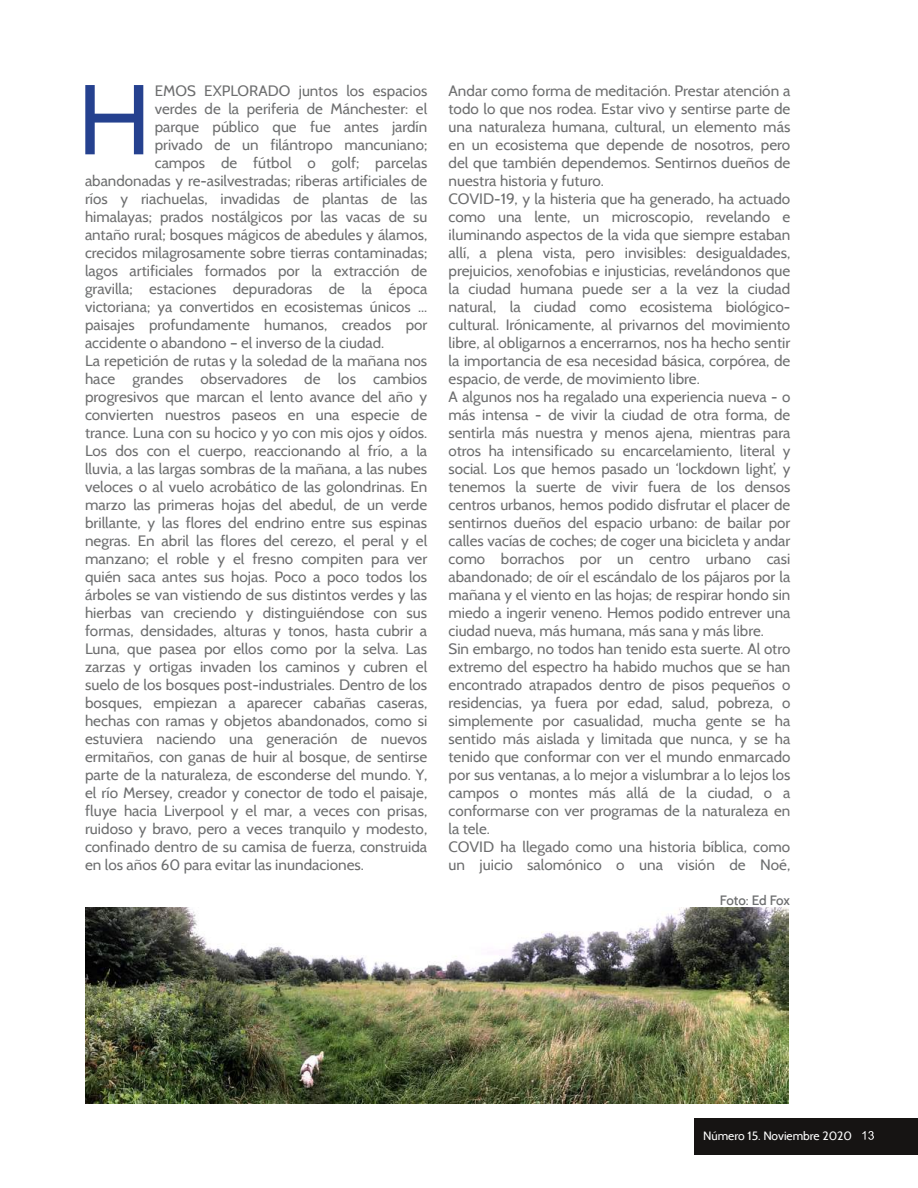
<style>
.page{position:relative;width:918px;height:1188px;background:#fff}
.page>*{position:absolute;margin:0;border:0;box-sizing:border-box;transform-origin:0 0}
.t1{font:99px "Cabin";color:#25418f}
.t2{font:15px/18px "Cabin";color:#6d6e6f}
.t3{font:500 13.5px "Cabin";letter-spacing:-.015em;color:#6d6e6f}
.t4{font:12px "Cabin";color:#fff}
</style>
<div class="page">
<div style="left:694px;top:1118px;width:224px;height:36px;background:#161413"></div>
<svg style="left:862px;top:1131px;width:12px;height:9px"></svg>
<img style="left:85px;top:908px;width:703px;height:195px">
<h1 class="t1" style="left:77px;top:59px;width:75px">H</h1>
<p class="t2" style="left:155px;top:82px;width:274px">EMOS EXPLORADO juntos los espacios</p>
<p class="t2" style="left:155px;top:100px;width:274px">verdes de la periferia de Mánchester: el</p>
<p class="t2" style="left:155px;top:118px;width:274px">parque público que fue antes jardín</p>
<p class="t2" style="left:155px;top:136px;width:274px">privado de un filántropo mancuniano;</p>
<p class="t2" style="left:155px;top:154px;width:274px">campos de fútbol o golf; parcelas</p>
<p class="t2" style="left:85px;top:172px;width:344px">abandonadas y re-asilvestradas; riberas artificiales de</p>
<p class="t2" style="left:85px;top:190px;width:344px">ríos y riachuelas, invadidas de plantas de las</p>
<p class="t2" style="left:85px;top:208px;width:344px">himalayas; prados nostálgicos por las vacas de su</p>
<p class="t2" style="left:85px;top:226px;width:344px">antaño rural; bosques mágicos de abedules y álamos,</p>
<p class="t2" style="left:85px;top:244px;width:344px">crecidos milagrosamente sobre tierras contaminadas;</p>
<p class="t2" style="left:85px;top:262px;width:344px">lagos artificiales formados por la extracción de</p>
<p class="t2" style="left:85px;top:280px;width:344px">gravilla; estaciones depuradoras de la época</p>
<p class="t2" style="left:85px;top:298px;width:344px">victoriana; ya convertidos en ecosistemas únicos ...</p>
<p class="t2" style="left:85px;top:316px;width:344px">paisajes profundamente humanos, creados por</p>
<p class="t2" style="left:85px;top:334px;width:301px">accidente o abandono – el inverso de la ciudad.</p>
<p class="t2" style="left:85px;top:352px;width:344px">La repetición de rutas y la soledad de la mañana nos</p>
<p class="t2" style="left:85px;top:370px;width:344px">hace grandes observadores de los cambios</p>
<p class="t2" style="left:85px;top:388px;width:344px">progresivos que marcan el lento avance del año y</p>
<p class="t2" style="left:85px;top:406px;width:344px">convierten nuestros paseos en una especie de</p>
<p class="t2" style="left:85px;top:424px;width:344px">trance. Luna con su hocico y yo con mis ojos y oídos.</p>
<p class="t2" style="left:85px;top:442px;width:344px">Los dos con el cuerpo, reaccionando al frío, a la</p>
<p class="t2" style="left:85px;top:460px;width:344px">lluvia, a las largas sombras de la mañana, a las nubes</p>
<p class="t2" style="left:85px;top:478px;width:344px">veloces o al vuelo acrobático de las golondrinas. En</p>
<p class="t2" style="left:85px;top:496px;width:344px">marzo las primeras hojas del abedul, de un verde</p>
<p class="t2" style="left:85px;top:514px;width:344px">brillante, y las flores del endrino entre sus espinas</p>
<p class="t2" style="left:85px;top:532px;width:344px">negras. En abril las flores del cerezo, el peral y el</p>
<p class="t2" style="left:85px;top:550px;width:344px">manzano; el roble y el fresno compiten para ver</p>
<p class="t2" style="left:85px;top:568px;width:344px">quién saca antes sus hojas. Poco a poco todos los</p>
<p class="t2" style="left:85px;top:586px;width:344px">árboles se van vistiendo de sus distintos verdes y las</p>
<p class="t2" style="left:85px;top:604px;width:344px">hierbas van creciendo y distinguiéndose con sus</p>
<p class="t2" style="left:85px;top:622px;width:344px">formas, densidades, alturas y tonos, hasta cubrir a</p>
<p class="t2" style="left:85px;top:640px;width:344px">Luna, que pasea por ellos como por la selva. Las</p>
<p class="t2" style="left:85px;top:658px;width:344px">zarzas y ortigas invaden los caminos y cubren el</p>
<p class="t2" style="left:85px;top:676px;width:344px">suelo de los bosques post-industriales. Dentro de los</p>
<p class="t2" style="left:85px;top:694px;width:344px">bosques, empiezan a aparecer cabañas caseras,</p>
<p class="t2" style="left:85px;top:712px;width:344px">hechas con ramas y objetos abandonados, como si</p>
<p class="t2" style="left:85px;top:730px;width:344px">estuviera naciendo una generación de nuevos</p>
<p class="t2" style="left:85px;top:748px;width:344px">ermitaños, con ganas de huir al bosque, de sentirse</p>
<p class="t2" style="left:85px;top:766px;width:344px">parte de la naturaleza, de esconderse del mundo. Y,</p>
<p class="t2" style="left:85px;top:784px;width:344px">el río Mersey, creador y conector de todo el paisaje,</p>
<p class="t2" style="left:85px;top:802px;width:344px">fluye hacia Liverpool y el mar, a veces con prisas,</p>
<p class="t2" style="left:85px;top:820px;width:344px">ruidoso y bravo, pero a veces tranquilo y modesto,</p>
<p class="t2" style="left:85px;top:838px;width:344px">confinado dentro de su camisa de fuerza, construida</p>
<p class="t2" style="left:85px;top:856px;width:280px">en los años 60 para evitar las inundaciones.</p>
<p class="t2" style="left:449px;top:82px;width:343px">Andar como forma de meditación. Prestar atención a todo lo que nos rodea. Estar vivo y sentirse parte de una naturaleza humana, cultural, un elemento más en un ecosistema que depende de nosotros, pero del que también dependemos. Sentirnos dueños de nuestra historia y futuro.<br>COVID-19, y la histeria que ha generado, ha actuado como una lente, un microscopio, revelando e iluminando aspectos de la vida que siempre estaban allí, a plena vista, pero invisibles: desigualdades, prejuicios, xenofobias e injusticias, revelándonos que la ciudad humana puede ser a la vez la ciudad natural, la ciudad como ecosistema biológico&shy;cultural. Irónicamente, al privarnos del movimiento libre, al obligarnos a encerrarnos, nos ha hecho sentir la importancia de esa necesidad básica, corpórea, de espacio, de verde, de movimiento libre.<br>A algunos nos ha regalado una experiencia nueva - o más intensa - de vivir la ciudad de otra forma, de sentirla más nuestra y menos ajena, mientras para otros ha intensificado su encarcelamiento, literal y social. Los que hemos pasado un ‘lockdown light’, y tenemos la suerte de vivir fuera de los densos centros urbanos, hemos podido disfrutar el placer de sentirnos dueños del espacio urbano: de bailar por calles vacías de coches; de coger una bicicleta y andar como borrachos por un centro urbano casi abandonado; de oír el escándalo de los pájaros por la mañana y el viento en las hojas; de respirar hondo sin miedo a ingerir veneno. Hemos podido entrever una ciudad nueva, más humana, más sana y más libre.<br>Sin embargo, no todos han tenido esta suerte. Al otro extremo del espectro ha habido muchos que se han encontrado atrapados dentro de pisos pequeños o residencias, ya fuera por edad, salud, pobreza, o simplemente por casualidad, mucha gente se ha sentido más aislada y limitada que nunca, y se ha tenido que conformar con ver el mundo enmarcado por sus ventanas, a lo mejor a vislumbrar a lo lejos los campos o montes más allá de la ciudad, o a conformarse con ver programas de la naturaleza en la tele.<br>COVID ha llegado como una historia bíblica, como un juicio salomónico o una visión de Noé,</p>
<p class="t3" style="left:720px;top:892px;width:72px">Foto: Ed Fox</p>
<p class="t4" style="left:703px;top:1128px;width:150px">Número 15. Noviembre 2020</p>
</div>
